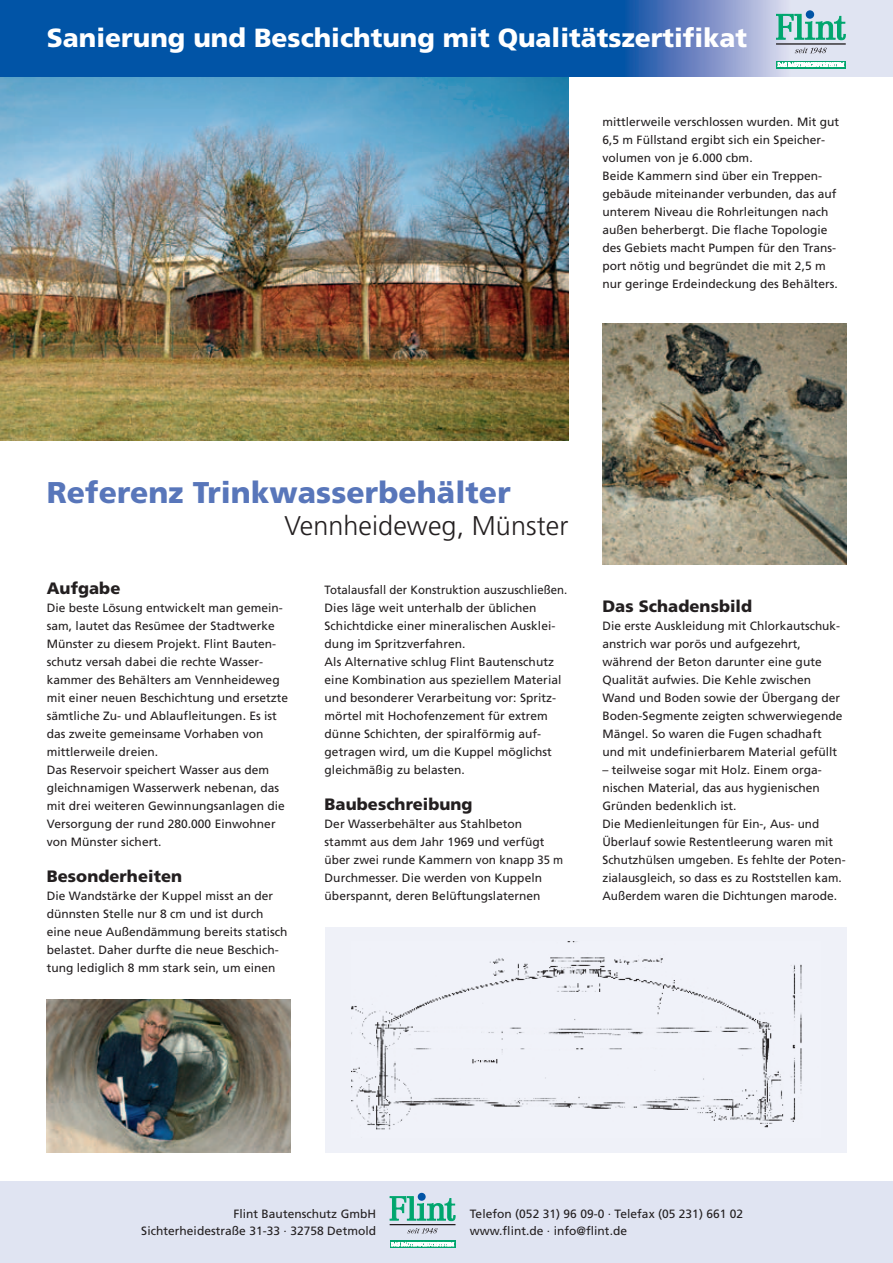
<style>
.page{position:relative;width:893px;height:1263px;background:#fff}
.page>*{position:absolute;margin:0;border:0;box-sizing:border-box;transform-origin:0 0}
.t1{font:900 30px "Frutiger";letter-spacing:.005em;color:#5876ba}
.t2{font:300 27px "Frutiger";letter-spacing:.005em;color:#231f20}
.t3{font:900 26.25px "Frutiger";color:#fff}
.t4{font:900 16.5px "Frutiger";letter-spacing:.005em;color:#231f20}
.t5{font:12px/18px "Frutiger";letter-spacing:.005em;color:#231f20}
.t6{font:12px "Frutiger";letter-spacing:.005em;color:#231f20;scale:.95 1}
</style>
<div class="page">
<img style="left:0;top:77px;width:568px;height:363px">
<div style="left:0;top:1182px;width:893px;height:81px;background:#e0e4f2"></div>
<div style="left:0;top:0;width:893px;height:77px;background:#0154a6"></div>
<img style="left:602px;top:323px;width:244px;height:241px">
<svg style="left:390px;top:1196px;width:65px;height:25px"></svg>
<div style="left:418px;top:1193px;width:8px;height:8px;background:#0154a6;border-radius:50%"></div>
<hr style="left:390px;top:1224px;width:65px;height:1px;background:#231f20">
<svg style="left:390px;top:1240px;width:65px;height:8px"></svg>
<svg style="left:391px;top:1242px;width:63px;height:4px"></svg>
<svg style="left:407px;top:1228px;width:31px;height:5px"></svg>
<svg style="left:628px;top:0;width:265px;height:77px;background:#99abd5"></svg>
<svg style="left:776px;top:13px;width:70px;height:28px;background:#84c9bc"></svg>
<div style="left:806px;top:10px;width:8px;height:9px;background:#0154a6;border-radius:50%"></div>
<hr style="left:776px;top:43px;width:70px;height:2px;background:#231f20">
<svg style="left:776px;top:61px;width:70px;height:8px"></svg>
<svg style="left:778px;top:62px;width:66px;height:5px"></svg>
<svg style="left:795px;top:48px;width:32px;height:5px"></svg>
<div style="left:325px;top:927px;width:521px;height:225px;background:#eff1f8"></div>
<img style="left:351px;top:942px;width:451px;height:188px">
<img style="left:47px;top:999px;width:244px;height:153px">
<p class="t3" style="left:47px;top:21px;width:702px">Sanierung und Beschichtung mit Qualitätszertifikat</p>
<p class="t5" style="left:602px;top:113px;width:238px">mittlerweile verschlossen wurden. Mit gut<br>6,5 m Füllstand ergibt sich ein Speicher&shy;volumen von je 6.000 cbm.</p>
<p class="t5" style="left:602px;top:167px;width:237px">Beide Kammern sind über ein Treppen&shy;gebäude miteinander verbunden, das auf unterem Niveau die Rohrleitungen nach außen beherbergt. Die flache Topologie des Gebiets macht Pumpen für den Trans&shy;port nötig und begründet die mit 2,5 m nur geringe Erdeindeckung des Behälters.</p>
<p class="t1" style="left:47px;top:474px;width:465px">Referenz Trinkwasserbehälter</p>
<p class="t2" style="left:285px;top:511px;width:285px">Vennheideweg, Münster</p>
<p class="t4" style="left:47px;top:578px;width:75px">Aufgabe</p>
<p class="t5" style="left:47px;top:599px;width:243px">Die beste Lösung entwickelt man gemein&shy;sam, lautet das Resümee der Stadtwerke Münster zu diesem Projekt. Flint Bauten&shy;schutz versah dabei die rechte Wasser&shy;kammer des Behälters am Vennheideweg mit einer neuen Beschichtung und ersetzte sämtliche Zu- und Ablaufleitungen. Es ist das zweite gemeinsame Vorhaben von mittlerweile dreien.</p>
<p class="t5" style="left:47px;top:761px;width:240px">Das Reservoir speichert Wasser aus dem gleichnamigen Wasserwerk nebenan, das mit drei weiteren Gewinnungsanlagen die Versorgung der rund 280.000 Einwohner von Münster sichert.</p>
<p class="t4" style="left:47px;top:866px;width:137px">Besonderheiten</p>
<p class="t5" style="left:47px;top:887px;width:242px">Die Wandstärke der Kuppel misst an der dünnsten Stelle nur 8 cm und ist durch eine neue Außendämmung bereits statisch belastet. Daher durfte die neue Beschich&shy;tung lediglich 8 mm stark sein, um einen</p>
<p class="t6" style="left:325px;top:583px;width:257px">Totalausfall der Konstruktion auszuschließen.</p>
<p class="t5" style="left:325px;top:599px;width:232px">Dies läge weit unterhalb der üblichen<br>Schichtdicke einer mineralischen Ausklei&shy;dung im Spritzverfahren.</p>
<p class="t5" style="left:325px;top:653px;width:238px">Als Alternative schlug Flint Bautenschutz eine Kombination aus speziellem Material und besonderer Verarbeitung vor: Spritz&shy;mörtel mit Hochofenzement für extrem dünne Schichten, der spiralförmig auf&shy;getragen wird, um die Kuppel möglichst gleichmäßig zu belasten.</p>
<p class="t4" style="left:325px;top:794px;width:150px">Baubeschreibung</p>
<p class="t5" style="left:325px;top:815px;width:199px">Der Wasserbehälter aus Stahlbeton</p>
<p class="t5" style="left:325px;top:833px;width:240px">stammt aus dem Jahr 1969 und verfügt über zwei runde Kammern von knapp 35 m</p>
<p class="t5" style="left:325px;top:869px;width:219px">Durchmesser. Die werden von Kuppeln überspannt, deren Belüftungslaternen</p>
<p class="t4" style="left:602px;top:596px;width:151px">Das Schadensbild</p>
<p class="t5" style="left:602px;top:617px;width:242px">Die erste Auskleidung mit Chlorkautschuk&shy;anstrich war porös und aufgezehrt, während der Beton darunter eine gute Qualität aufwies. Die Kehle zwischen Wand und Boden sowie der Übergang der Boden-Segmente zeigten schwerwiegende Mängel. So waren die Fugen schadhaft und mit undefinierbarem Material gefüllt</p>
<p class="t5" style="left:602px;top:761px;width:221px">– teilweise sogar mit Holz. Einem orga&shy;nischen Material, das aus hygienischen<br>Gründen bedenklich ist.</p>
<p class="t5" style="left:602px;top:815px;width:245px">Die Medienleitungen für Ein-, Aus- und Überlauf sowie Restentleerung waren mit Schutzhülsen umgeben. Es fehlte der Poten&shy;zialausgleich, so dass es zu Roststellen kam.<br>Außerdem waren die Dichtungen marode.</p>
<p class="t5" style="left:233px;top:1205px;width:144px">Flint Bautenschutz GmbH</p>
<p class="t5" style="left:141px;top:1222px;width:236px">Sichterheidestraße 31-33 · 32758 Detmold</p>
<p class="t5" style="left:470px;top:1205px;width:275px">Telefon (052 31) 96 09-0 · Telefax (05 231) 661 02</p>
<p class="t5" style="left:470px;top:1222px;width:159px">www.flint.de · info@flint.de</p>
</div>
